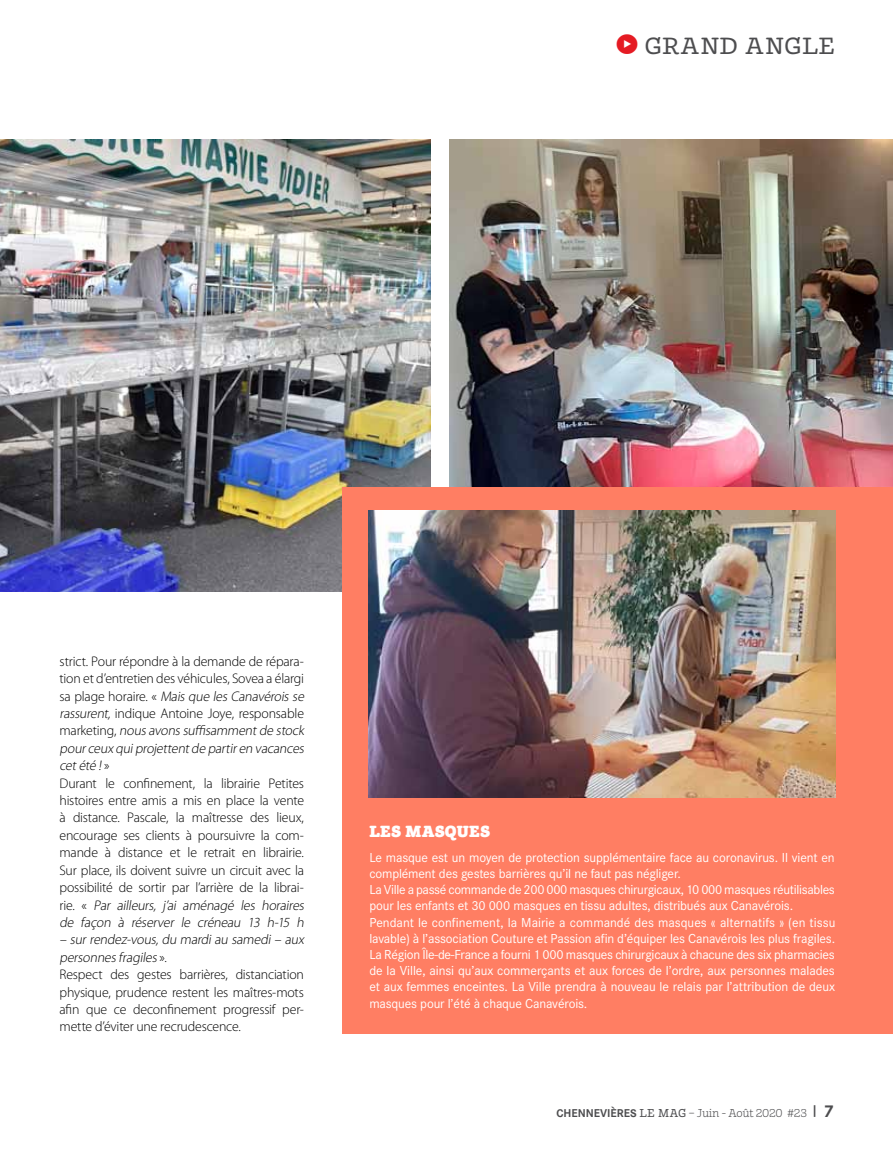
<style>
.page{position:relative;width:893px;height:1149px;background:#fff}
.page>*{position:absolute;margin:0;border:0;box-sizing:border-box;transform-origin:0 0}
.t1{font:24px "Suhmo Pro";letter-spacing:.01em;color:#4d4d4f;scale:1.05 1}
.t2{font:900 16.5px "Suhmo Pro";color:#fff}
.t3{font:300 13.95px/17.4px "Myriad Pro";letter-spacing:-.015em;color:#000}
.t4{font:13.5px/16.2px "Corporate S";letter-spacing:-.01em;color:#fff}
.t5{font:300 11.7px "Suhmo Pro";letter-spacing:-.03em;color:#4d4d4f}
.s1{font-family:"s Tmedia";color:#e51b23}
.s2{font-style:italic}
.s3{font-family:"Corporate S";font-weight:700}
.s4{font-weight:400}
.s5{font-family:"Corporate S"}
.s6{font-family:"Corporate S";font-weight:700;font-size:18px}
</style>
<div class="page">
<img style="left:450px;top:139px;width:443px;height:348px">
<img style="left:0;top:139px;width:430px;height:452px">
<div style="left:342px;top:487px;width:551px;height:545px;background:#ff7e63"></div>
<img style="left:368px;top:510px;width:467px;height:286px">
<h1 class="t1" style="left:617px;top:30px;width:209px"><span class="s1">o</span> GRAND ANGLE</h1>
<p class="t3" style="left:60px;top:652px;width:249px">strict. Pour répondre à la demande de répara&shy;tion et d’entretien des véhicules, Sovea a élargi s a p l a g e h o ra i re . « <span class="s2">Mais que les Canavérois se rassurent,</span> indique Antoine Joye, responsable m a r ket i n g , <span class="s2">nousavonssuffisammentde stock pourceux quiprojettentde partiren vacances cetété !</span>»<br>Durant le confinement, la librairie Petites histoires entre amis a mis en place la vente à distance. Pascale, la maîtresse des lieux, encourage ses clients à poursuivre la com&shy;mande à distance et le retrait en librairie.<br>Sur place, ils doivent suivre un circuit avec la possibilité de sortir par l’arrière de la librai&shy;r i e . « <span class="s2">Par ailleurs, j ’ai aménagé les horaires de façon à réserver le créneau 13 h-15 h</span></p>
<p class="t3" style="left:60px;top:930px;width:248px"><span class="s2">– sur rendez-vous, du mardi au samedi – aux personnesfragiles</span>».<br>Respect des gestes barrières, distanciation physique, prudence restent les maîtres-mots afin que ce deconfinement progressif per&shy;mette d’éviter une recrudescence.</p>
<p class="t2" style="left:369px;top:820px;width:123px">LES MASQUES</p>
<p class="t4" style="left:369px;top:849px;width:468px">Le masque est un moyen de protection supplémentaire face au coronavirus. Il vient en complément des gestes barrières qu’il ne faut pas négliger.<br>La Ville a passé commande de 200 000 masques chirurgicaux, 10 000 masques réutilisables pour les enfants et 30 000 masques en tissu adultes, distribués aux Canavérois.<br>Pendant le confinement, la Mairie a commandé des masques « alternatifs » (en tissu lavable) à l’association Couture et Passion afin d’équiper les Canavérois les plus fragiles.<br>La Région Île-de-France a fourni 1 000 masques chirurgicaux à chacune des six pharmacies de la Ville, ainsi qu’aux commerçants et aux forces de l’ordre, aux personnes malades et aux femmes enceintes. La Ville prendra à nouveau le relais par l’attribution de deux masques pour l’été à chaque Canavérois.</p>
<p class="t5" style="left:556px;top:1104px;width:279px"><span class="s3">CHENNEVIÈRES</span> <span class="s4">LE MAG</span> – Juin - Août 2020 <span class="s5">#</span>23 <sup>|</sup> <span class="s6">7</span></p>
</div>
